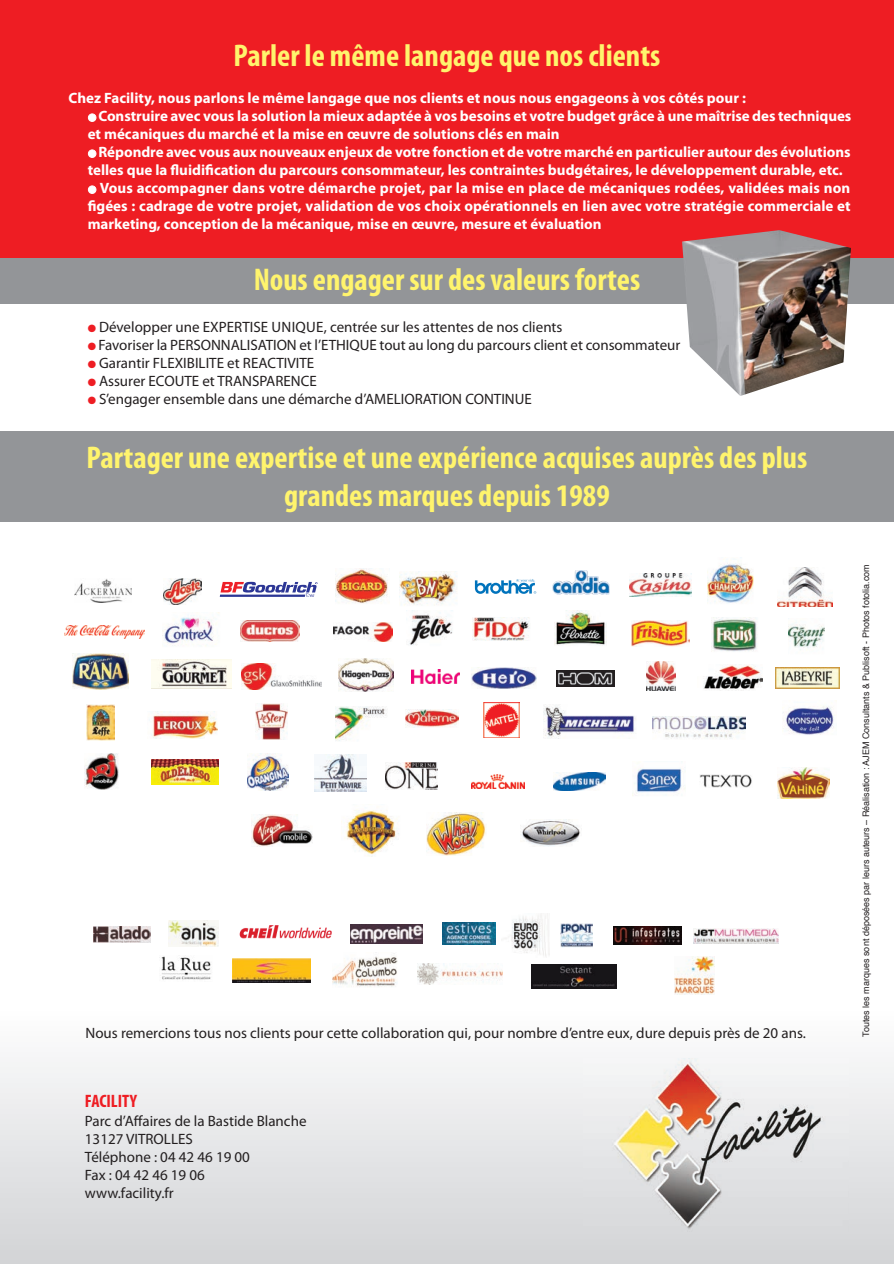
<style>
.page{position:relative;width:894px;height:1264px;background:#fff}
.page>*{position:absolute;margin:0;border:0;box-sizing:border-box;transform-origin:0 0}
.t1{font:700 condensed 31.5px/37.8px "Myriad Pro";color:#fff46d;text-align:center}
.t2{font:700 condensed 18px "Myriad Pro";color:#ee1d23}
.t3{font:700 15px/18px "Myriad Pro";color:#fff}
.t4{font:15px/18px "Myriad Pro";color:#231f20}
.t5{font:9px "Helvetica";color:#231f20}
.s1{color:#ee1d23}
</style>
<div class="page">
<div style="left:0;top:1010px;width:893px;height:254px;background:linear-gradient(to bottom,#fefefe,#d2d3d6)"></div>
<div style="left:0;top:0;width:894px;height:263px;background:#ee1d23"></div>
<img style="left:93px;top:926px;width:58px;height:17px">
<img style="left:169px;top:921px;width:50px;height:25px">
<img style="left:239px;top:925px;width:93px;height:14px">
<img style="left:351px;top:924px;width:72px;height:19px">
<img style="left:443px;top:923px;width:52px;height:21px">
<img style="left:504px;top:913px;width:46px;height:43px">
<img style="left:561px;top:924px;width:31px;height:23px">
<img style="left:613px;top:926px;width:68px;height:18px">
<img style="left:693px;top:929px;width:85px;height:14px">
<img style="left:161px;top:956px;width:50px;height:24px">
<img style="left:232px;top:958px;width:78px;height:24px">
<img style="left:333px;top:953px;width:64px;height:34px">
<img style="left:417px;top:963px;width:85px;height:21px">
<img style="left:531px;top:964px;width:85px;height:25px">
<img style="left:675px;top:956px;width:39px;height:38px">
<img style="left:74px;top:579px;width:58px;height:24px">
<img style="left:64px;top:625px;width:80px;height:13px">
<img style="left:73px;top:653px;width:56px;height:36px">
<img style="left:152px;top:659px;width:79px;height:29px">
<img style="left:242px;top:663px;width:80px;height:26px">
<img style="left:339px;top:658px;width:55px;height:33px">
<img style="left:411px;top:669px;width:49px;height:14px">
<img style="left:472px;top:668px;width:64px;height:21px">
<img style="left:163px;top:579px;width:39px;height:26px">
<svg style="left:220px;top:582px;width:97px;height:15px"></svg>
<img style="left:336px;top:568px;width:52px;height:36px">
<img style="left:400px;top:571px;width:57px;height:35px">
<svg style="left:475px;top:579px;width:61px;height:15px"></svg>
<img style="left:552px;top:570px;width:58px;height:25px">
<img style="left:630px;top:574px;width:61px;height:22px">
<img style="left:707px;top:557px;width:47px;height:46px">
<img style="left:778px;top:568px;width:55px;height:38px">
<img style="left:162px;top:612px;width:57px;height:34px">
<img style="left:241px;top:620px;width:58px;height:21px">
<img style="left:334px;top:623px;width:58px;height:18px">
<img style="left:409px;top:610px;width:44px;height:35px">
<img style="left:472px;top:618px;width:58px;height:23px">
<img style="left:555px;top:610px;width:51px;height:35px">
<img style="left:631px;top:621px;width:59px;height:25px">
<img style="left:711px;top:617px;width:46px;height:35px">
<img style="left:788px;top:624px;width:36px;height:26px">
<img style="left:557px;top:670px;width:57px;height:16px">
<img style="left:647px;top:661px;width:29px;height:29px">
<img style="left:703px;top:665px;width:59px;height:26px">
<img style="left:775px;top:667px;width:65px;height:21px">
<img style="left:87px;top:705px;width:27px;height:35px">
<img style="left:84px;top:753px;width:35px;height:36px">
<img style="left:251px;top:814px;width:61px;height:33px">
<img style="left:341px;top:810px;width:58px;height:44px">
<img style="left:426px;top:813px;width:60px;height:42px">
<img style="left:520px;top:819px;width:61px;height:28px">
<img style="left:149px;top:711px;width:69px;height:28px">
<img style="left:151px;top:759px;width:68px;height:25px">
<img style="left:247px;top:754px;width:42px;height:37px">
<img style="left:314px;top:754px;width:53px;height:37px">
<img style="left:385px;top:762px;width:53px;height:27px">
<img style="left:255px;top:704px;width:32px;height:35px">
<img style="left:336px;top:707px;width:51px;height:34px">
<img style="left:405px;top:710px;width:54px;height:17px">
<img style="left:484px;top:702px;width:35px;height:36px">
<img style="left:544px;top:706px;width:92px;height:32px">
<img style="left:652px;top:716px;width:93px;height:23px">
<img style="left:782px;top:706px;width:53px;height:29px">
<img style="left:472px;top:774px;width:52px;height:15px">
<img style="left:553px;top:773px;width:53px;height:17px">
<img style="left:634px;top:768px;width:51px;height:26px">
<img style="left:700px;top:775px;width:52px;height:13px">
<img style="left:777px;top:767px;width:53px;height:32px">
<div style="left:0;top:258px;width:894px;height:46px;background:#939598"></div>
<div style="left:0;top:432px;width:894px;height:90px;background:#939598"></div>
<img style="left:583px;top:1059px;width:265px;height:172px">
<img style="left:682px;top:230px;width:169px;height:166px">
<h1 class="t1" style="left:234px;top:39px;width:428px">Parler le même langage que nos clients</h1>
<p class="t3" style="left:69px;top:90px;width:679px">Chez Facility, nous parlons le même langage que nos clients et nous nous engageons à vos côtés pour :</p>
<p class="t3" style="left:88px;top:108px;width:765px">● Construire avec vous la solution la mieux adaptée à vos besoins et votre budget grâce à une maîtrise des techniques et mécaniques du marché et la mise en œuvre de solutions clés en main</p>
<p class="t3" style="left:88px;top:144px;width:764px">● Répondre avec vous aux nouveaux enjeux de votre fonction et de votre marché en particulier autour des évolutions telles que la fluidification du parcours consommateur, les contraintes budgétaires, le développement durable, etc.</p>
<p class="t3" style="left:88px;top:180px;width:764px;text-align:justify">● Vous accompagner dans votre démarche projet, par la mise en place de mécaniques rodées, validées mais non figées : cadrage de votre projet, validation de vos choix opérationnels en lien avec votre stratégie commerciale et marketing, conception de la mécanique, mise en œuvre, mesure et évaluation</p>
<h1 class="t1" style="left:254px;top:263px;width:388px">Nous engager sur des valeurs fortes</h1>
<p class="t4" style="left:88px;top:319px;width:476px"><span class="s1">●</span> Développer une EXPERTISE uNIquE, centrée sur les attentes de nos clients</p>
<p class="t4" style="left:88px;top:337px;width:594px"><span class="s1">●</span> Favoriser la PERSONNALISATION et l’ETHIquE tout au long du parcours client et consommateur</p>
<p class="t4" style="left:88px;top:355px;width:228px"><span class="s1">●</span> Garantir FLEXIBILITE et REACTIVITE</p>
<p class="t4" style="left:88px;top:373px;width:231px"><span class="s1">●</span> Assurer ECOuTE et TRANSPARENCE</p>
<p class="t4" style="left:88px;top:391px;width:446px"><span class="s1">●</span> S’engager ensemble dans une démarche d’AMELIORATION CONTINuE</p>
<h1 class="t1" style="left:87px;top:441px;width:722px">Partager une expertise et une expérience acquises auprès des plus grandes marques depuis 1989</h1>
<p class="t4" style="left:86px;top:1025px;width:722px">Nous remercions tous nos clients pour cette collaboration qui, pour nombre d’entre eux, dure depuis près de 20 ans.</p>
<p class="t5" style="left:862px;top:1036px;width:474px;rotate:-90deg">Toutes les marques sont déposées par leurs auteurs – Réalisation : AJEM Consultants &amp; Publisoft - Photos fotolia.com</p>
<p class="t2" style="left:85px;top:1094px;width:54px">FACILITY</p>
<p class="t4" style="left:85px;top:1113px;width:223px">Parc d’Affaires de la Bastide Blanche<br>13127 VITROLLES<br>Téléphone : 04 42 46 19 00<br>Fax : 04 42 46 19 06<br>www.facility.fr</p>
</div>
